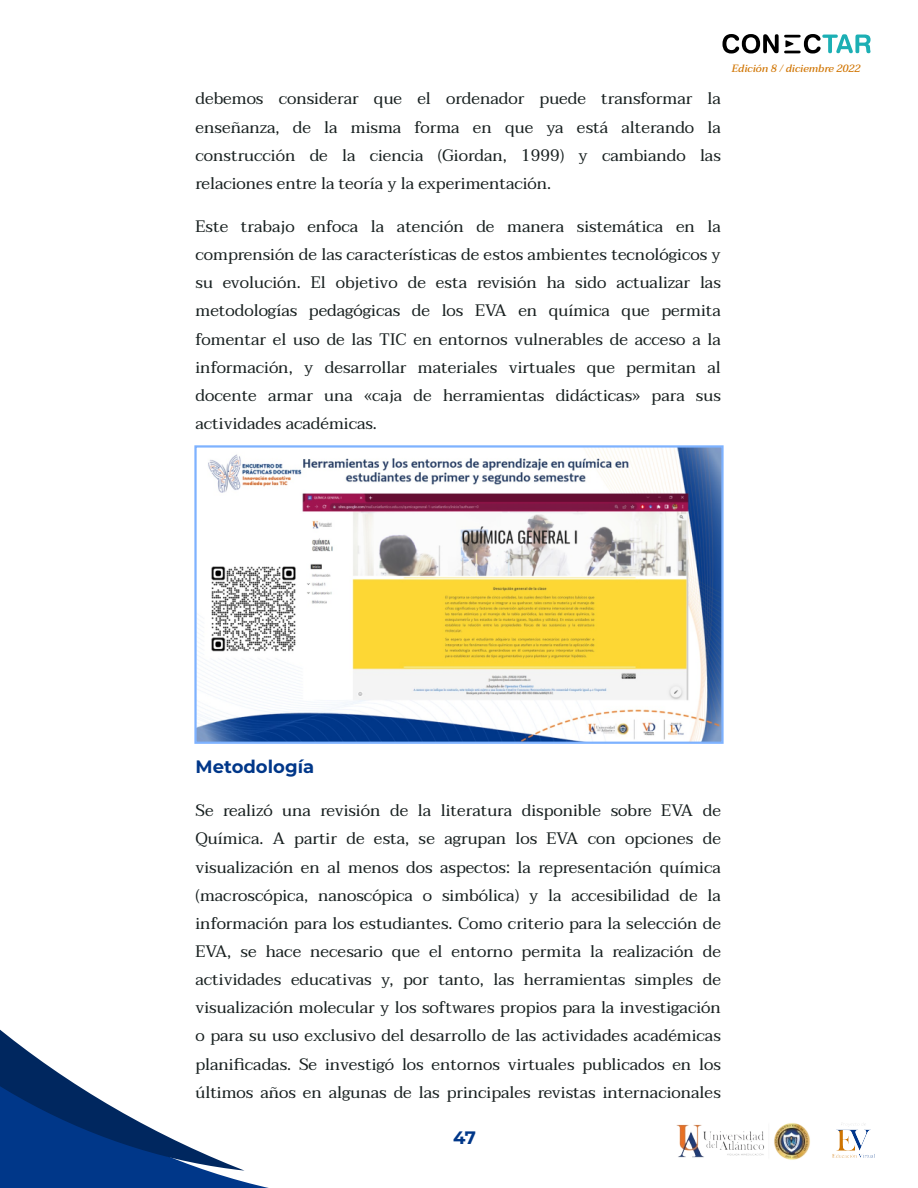
<style>
.page{position:relative;width:918px;height:1188px;background:#fff}
.page>*{position:absolute;margin:0;border:0;box-sizing:border-box;transform-origin:0 0}
.t1{font:700 18px "Montserrat";color:#003789}
.t2{font:16.5px/28.2px "Taviraj";color:#171f1f;text-align:justify}
.t3{font:italic 500 10.5px "Taviraj";color:#d07400}
</style>
<div class="page">
<svg style="left:722px;top:34px;width:57px;height:20px"></svg>
<svg style="left:785px;top:34px;width:86px;height:20px"></svg>
<img style="left:676px;top:1123px;width:134px;height:37px">
<img style="left:833px;top:1124px;width:40px;height:34px">
<svg style="left:0;top:1029px;width:269px;height:159px"></svg>
<img style="left:197px;top:448px;width:524px;height:293px">
<div style="left:194px;top:445px;width:530px;height:299px;border:2px solid #7eb2ff"></div>
<p class="t2" style="left:196px;top:85px;width:527px">debemos considerar que el ordenador puede transformar la enseñanza, de la misma forma en que ya está alterando la construcción de la ciencia (Giordan, 1999) y cambiando las relaciones entre la teoría y la experimentación.</p>
<p class="t2" style="left:196px;top:212px;width:527px">Este trabajo enfoca la atención de manera sistemática en la comprensión de las características de estos ambientes tecnológicos y su evolución. El objetivo de esta revisión ha sido actualizar las metodologías pedagógicas de los EVA en química que permita fomentar el uso de las TIC en entornos vulnerables de acceso a la información, y desarrollar materiales virtuales que permitan al docente armar una «caja de herramientas didácticas» para sus actividades académicas.</p>
<p class="t3" style="left:732px;top:62px;width:130px">Edición 8 / diciembre 2022</p>
<p class="t1" style="left:196px;top:756px;width:120px">Metodología</p>
<p class="t2" style="left:196px;top:797px;width:527px">Se realizó una revisión de la literatura disponible sobre EVA de Química. A partir de esta, se agrupan los EVA con opciones de visualización en al menos dos aspectos: la representación química (macroscópica, nanoscópica o simbólica) y la accesibilidad de la información para los estudiantes. Como criterio para la selección de EVA, se hace necesario que el entorno permita la realización de actividades educativas y, por tanto, las herramientas simples de visualización molecular y los softwares propios para la investigación o para su uso exclusivo del desarrollo de las actividades académicas planificadas. Se investigó los entornos virtuales publicados en los últimos años en algunas de las principales revistas internacionales</p>
<p class="t1" style="left:453px;top:1127px;width:24px">47</p>
</div>
